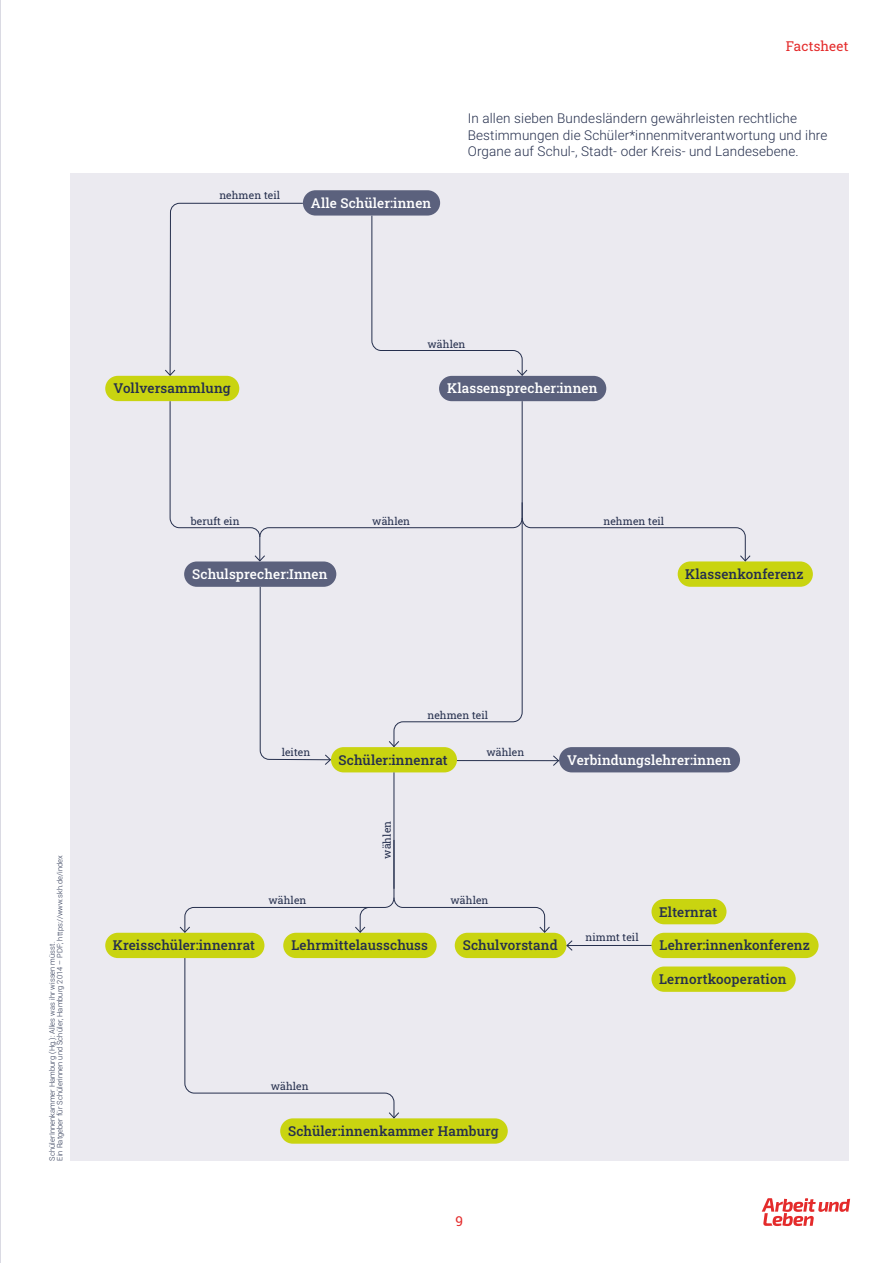
<style>
.page{position:relative;width:893px;height:1263px;background:#fff}
.page>*{position:absolute;margin:0;border:0;box-sizing:border-box;transform-origin:0 0}
.Zwischenhead_RoboSla{font:500 13.5px "Roboto Slab";letter-spacing:.01em;color:#252f4d}
.Copytexte_RoboReg_9p{font:300 13.5px/16.8px "Roboto";letter-spacing:.01em;color:#252f4d}
.Zwischenhead_RoboSla-2{font:500 13.5px "Roboto Slab";letter-spacing:.01em;color:#fff}
.Kapitelthema_RoboSla{font:13.5px "Roboto Slab";letter-spacing:.01em;color:#e42b2b}
.Marginal_RoboSlabReg{font:10.5px "Roboto Slab";letter-spacing:.01em;color:#252f4d}
.Copytexte_RoboReg_9p-2{font:300 7.5px/7.5px "Roboto";letter-spacing:.01em;color:#252f4d}
</style>
<div class="page">
<svg style="left:762px;top:1198px;width:88px;height:28px"></svg>
<div style="left:70px;top:173px;width:778px;height:987px;background:#ebeaf0"></div>
<svg style="left:371px;top:216px;width:157px;height:160px"></svg>
<svg style="left:164px;top:203px;width:140px;height:173px"></svg>
<div style="left:303px;top:190px;width:137px;height:26px;background:#5b617d;border-radius:13px"></div>
<div style="left:439px;top:376px;width:167px;height:25px;background:#5b617d;border-radius:13px"></div>
<div style="left:678px;top:561px;width:135px;height:26px;background:#c9d410;border-radius:13px"></div>
<div style="left:105px;top:376px;width:134px;height:25px;background:#c9d410;border-radius:13px"></div>
<div style="left:331px;top:747px;width:126px;height:25px;background:#c9d410;border-radius:13px"></div>
<div style="left:105px;top:933px;width:159px;height:25px;background:#c9d410;border-radius:13px"></div>
<div style="left:283px;top:933px;width:154px;height:25px;background:#c9d410;border-radius:13px"></div>
<div style="left:455px;top:933px;width:111px;height:25px;background:#c9d410;border-radius:13px"></div>
<div style="left:651px;top:899px;width:75px;height:25px;background:#c9d410;border-radius:13px"></div>
<div style="left:651px;top:966px;width:145px;height:26px;background:#c9d410;border-radius:13px"></div>
<div style="left:280px;top:1118px;width:228px;height:26px;background:#c9d410;border-radius:13px"></div>
<div style="left:559px;top:747px;width:181px;height:25px;background:#5b617d;border-radius:13px"></div>
<svg style="left:169px;top:400px;width:582px;height:366px"></svg>
<svg style="left:184px;top:957px;width:216px;height:162px"></svg>
<hr style="left:567px;top:945px;width:85px;height:1px;background:#252f4d">
<svg style="left:566px;top:940px;width:7px;height:11px"></svg>
<div style="left:651px;top:933px;width:168px;height:25px;background:#c9d410;border-radius:13px"></div>
<svg style="left:179px;top:772px;width:371px;height:161px"></svg>
<hr style="left:0;top:0;width:1px;height:1263px;background:#b6b6c8">
<p class="Marginal_RoboSlabReg" style="left:219px;top:188px;width:62px">nehmen teil</p>
<p class="Zwischenhead_RoboSla-2" style="left:311px;top:194px;width:122px">Alle Schüler:innen</p>
<p class="Kapitelthema_RoboSla" style="left:786px;top:37px;width:64px">Factsheet</p>
<p class="Copytexte_RoboReg_9p" style="left:468px;top:109px;width:361px">In allen sieben Bundesländern gewährleisten rechtliche<br>Bestimmungen die Schüler*innenmitverantwortung und ihre<br>Organe auf Schul-, Stadt- oder Kreis- und Landesebene.</p>
<p class="Zwischenhead_RoboSla" style="left:113px;top:379px;width:119px">Vollversammlung</p>
<p class="Marginal_RoboSlabReg" style="left:427px;top:336px;width:39px">wählen</p>
<p class="Zwischenhead_RoboSla-2" style="left:447px;top:379px;width:152px">Klassensprecher:innen</p>
<p class="Marginal_RoboSlabReg" style="left:191px;top:514px;width:50px">beruft ein</p>
<p class="Zwischenhead_RoboSla-2" style="left:192px;top:565px;width:137px">Schulsprecher:Innen</p>
<p class="Marginal_RoboSlabReg" style="left:372px;top:514px;width:39px">wählen</p>
<p class="Marginal_RoboSlabReg" style="left:603px;top:514px;width:62px">nehmen teil</p>
<p class="Zwischenhead_RoboSla" style="left:685px;top:565px;width:120px">Klassenkonferenz</p>
<p class="Copytexte_RoboReg_9p-2" style="left:48px;top:1160px;width:307px;rotate:-90deg">SchülerInnenkammer Hamburg (Hg.): Alles was ihr wissen müsst.<br>Ein Ratgeber für Schülerinnen und Schüler, Hamburg 2014 – PDF; https://www.skh.de/index</p>
<p class="Marginal_RoboSlabReg" style="left:282px;top:744px;width:30px">leiten</p>
<p class="Marginal_RoboSlabReg" style="left:427px;top:708px;width:62px">nehmen teil</p>
<p class="Zwischenhead_RoboSla" style="left:339px;top:750px;width:111px">Schüler:innenrat</p>
<p class="Marginal_RoboSlabReg" style="left:486px;top:744px;width:39px">wählen</p>
<p class="Zwischenhead_RoboSla-2" style="left:567px;top:750px;width:166px">Verbindungslehrer:innen</p>
<p class="Marginal_RoboSlabReg" style="left:380px;top:859px;width:39px;rotate:-90deg">wählen</p>
<p class="Marginal_RoboSlabReg" style="left:268px;top:893px;width:39px">wählen</p>
<p class="Marginal_RoboSlabReg" style="left:450px;top:893px;width:39px">wählen</p>
<p class="Zwischenhead_RoboSla" style="left:113px;top:936px;width:144px">Kreisschüler:innenrat</p>
<p class="Zwischenhead_RoboSla" style="left:291px;top:936px;width:138px">Lehrmittelausschuss</p>
<p class="Zwischenhead_RoboSla" style="left:463px;top:936px;width:96px">Schulvorstand</p>
<p class="Marginal_RoboSlabReg" style="left:585px;top:930px;width:55px">nimmt teil</p>
<p class="Zwischenhead_RoboSla" style="left:659px;top:902px;width:60px">Elternrat</p>
<p class="Zwischenhead_RoboSla" style="left:660px;top:936px;width:152px">Lehrer:innenkonferenz</p>
<p class="Zwischenhead_RoboSla" style="left:659px;top:970px;width:129px">Lernortkooperation</p>
<p class="Marginal_RoboSlabReg" style="left:271px;top:1079px;width:39px">wählen</p>
<p class="Zwischenhead_RoboSla" style="left:288px;top:1122px;width:212px">Schüler:innenkammer Hamburg</p>
<p class="Kapitelthema_RoboSla" style="left:455px;top:1211px;width:9px">9</p>
</div>
